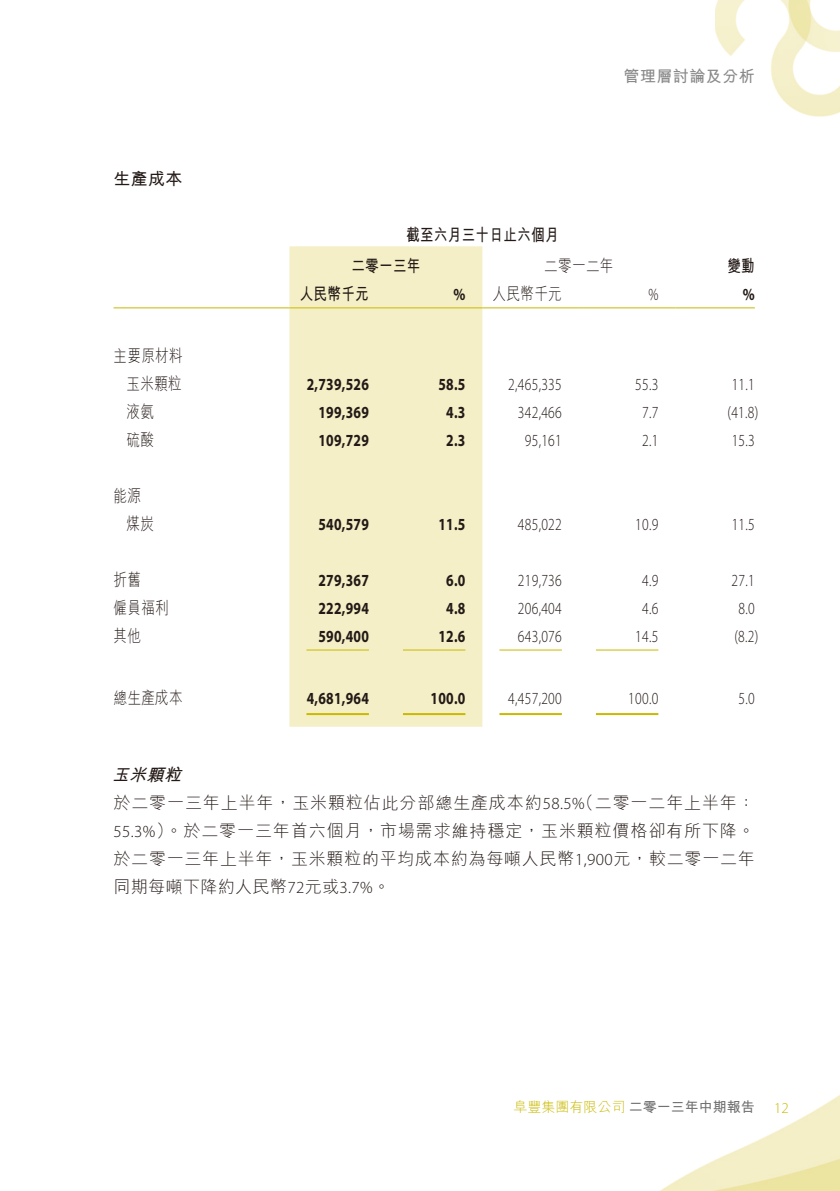
<style>
.page{position:relative;width:840px;height:1191px;background:#fff}
.page>*{position:absolute;margin:0;border:0;box-sizing:border-box;transform-origin:0 0}
.t1{font:17px/28px "M Hei HK Light E Ten B5 H";letter-spacing:.02em;color:#231916;text-align:justify}
.t2{font:300 17px "Myriad Pro";letter-spacing:.02em;color:#231916;scale:.8 1}
.t3{font:700 17px "Myriad Pro";letter-spacing:.02em;color:#231916;scale:.8 1}
.t4{font:17px/28px "M Hei HK Light E Ten B5 H";letter-spacing:.02em;color:#231916;text-align:right;scale:.8 1}
.t5{font:17px/30.8px "M Hei HK Bold E Ten B5 H";letter-spacing:.02em;color:#231916;scale:.8 1}
.t6{font:17px "M Hei HK Bold E Ten B5 H";letter-spacing:.02em;color:#231916}
.t7{font:italic 17px "M Hei HK Bold E Ten B5 H";color:#231916}
.t8{font:16px "M Hei HK Bold E Ten B5 H";letter-spacing:.03em;color:#898989}
.t9{font:300 15px "Myriad Pro";color:#cab900}
.t10{font:14px "M Hei HK Bold E Ten B5 H";color:#717171}
.s1{font-family:"Myriad Pro";font-weight:300}
.s2{font-family:"M Hei HK Light E Ten B5 H";color:#cab900}
</style>
<div class="page">
<img style="left:715px;top:0;width:124px;height:117px">
<img style="left:660px;top:1095px;width:179px;height:96px">
<div style="left:289px;top:246px;width:193px;height:480px;background:#f4efc7"></div>
<hr style="left:113px;top:307px;width:176px;height:1px;background:#cab900">
<hr style="left:289px;top:307px;width:97px;height:1px;background:#cab900">
<hr style="left:386px;top:307px;width:96px;height:1px;background:#cab900">
<hr style="left:482px;top:307px;width:96px;height:1px;background:#cab900">
<hr style="left:578px;top:307px;width:97px;height:1px;background:#cab900">
<hr style="left:675px;top:307px;width:79px;height:1px;background:#cab900">
<hr style="left:306px;top:649px;width:63px;height:1px;background:#cab900">
<hr style="left:403px;top:649px;width:62px;height:1px;background:#cab900">
<hr style="left:499px;top:649px;width:62px;height:1px;background:#cab900">
<hr style="left:595px;top:649px;width:63px;height:1px;background:#cab900">
<hr style="left:306px;top:713px;width:63px;height:2px;background:#cab900">
<hr style="left:403px;top:713px;width:62px;height:2px;background:#cab900">
<hr style="left:499px;top:713px;width:62px;height:2px;background:#cab900">
<hr style="left:595px;top:713px;width:63px;height:2px;background:#cab900">
<p class="t6" style="left:113px;top:172px;width:71px">生產成本</p>
<p class="t4" style="left:113px;top:344px;width:88px">主要原材料玉米顆粒</p>
<p class="t8" style="left:623px;top:70px;width:133px">管理層討論及分析</p>
<p class="t5" style="left:351px;top:222px;width:260px;text-indent:55px">截至六月三十日止六個月二零一三年</p>
<p class="t4" style="left:544px;top:254px;width:88px">二零一二年</p>
<p class="t5" style="left:727px;top:253px;width:36px">變動</p>
<p class="t5" style="left:299px;top:281px;width:88px">人民幣千元</p>
<p class="t3" style="left:453px;top:288px;width:16px">%</p>
<p class="t4" style="left:492px;top:282px;width:88px">人民幣千元</p>
<p class="t2" style="left:648px;top:288px;width:14px">%</p>
<p class="t3" style="left:742px;top:288px;width:16px">%</p>
<p class="t3" style="left:306px;top:378px;width:79px">2,739,526</p>
<p class="t3" style="left:438px;top:378px;width:35px">58.5</p>
<p class="t2" style="left:508px;top:378px;width:68px">2,465,335</p>
<p class="t2" style="left:634px;top:378px;width:30px">55.3</p>
<p class="t2" style="left:731px;top:378px;width:30px">11.1</p>
<p class="t4" style="left:126px;top:400px;width:36px">液氨</p>
<p class="t3" style="left:318px;top:406px;width:65px">199,369</p>
<p class="t3" style="left:446px;top:406px;width:25px">4.3</p>
<p class="t2" style="left:517px;top:406px;width:56px">342,466</p>
<p class="t2" style="left:641px;top:406px;width:22px">7.7</p>
<p class="t2" style="left:727px;top:406px;width:40px">(41.8)</p>
<p class="t4" style="left:126px;top:428px;width:36px">硫酸</p>
<p class="t3" style="left:318px;top:434px;width:65px">109,729</p>
<p class="t3" style="left:446px;top:434px;width:25px">2.3</p>
<p class="t2" style="left:524px;top:434px;width:48px">95,161</p>
<p class="t2" style="left:641px;top:434px;width:22px">2.1</p>
<p class="t2" style="left:731px;top:434px;width:30px">15.3</p>
<p class="t4" style="left:126px;top:484px;width:36px;text-align:left;text-indent:-13px">能源煤炭</p>
<p class="t3" style="left:318px;top:518px;width:65px">540,579</p>
<p class="t3" style="left:438px;top:518px;width:35px">11.5</p>
<p class="t2" style="left:517px;top:518px;width:56px">485,022</p>
<p class="t2" style="left:634px;top:518px;width:30px">10.9</p>
<p class="t2" style="left:731px;top:518px;width:30px">11.5</p>
<p class="t4" style="left:113px;top:568px;width:36px">折舊</p>
<p class="t3" style="left:318px;top:574px;width:65px">279,367</p>
<p class="t3" style="left:446px;top:574px;width:25px">6.0</p>
<p class="t2" style="left:517px;top:574px;width:56px">219,736</p>
<p class="t2" style="left:641px;top:574px;width:22px">4.9</p>
<p class="t2" style="left:731px;top:574px;width:30px">27.1</p>
<p class="t4" style="left:113px;top:596px;width:71px">僱員福利</p>
<p class="t3" style="left:318px;top:602px;width:65px">222,994</p>
<p class="t3" style="left:446px;top:602px;width:25px">4.8</p>
<p class="t2" style="left:517px;top:602px;width:56px">206,404</p>
<p class="t2" style="left:641px;top:602px;width:22px">4.6</p>
<p class="t2" style="left:738px;top:602px;width:22px">8.0</p>
<p class="t4" style="left:113px;top:624px;width:36px">其他</p>
<p class="t3" style="left:318px;top:630px;width:65px">590,400</p>
<p class="t3" style="left:438px;top:630px;width:35px">12.6</p>
<p class="t2" style="left:517px;top:630px;width:56px">643,076</p>
<p class="t2" style="left:634px;top:630px;width:30px">14.5</p>
<p class="t2" style="left:734px;top:630px;width:32px">(8.2)</p>
<p class="t4" style="left:113px;top:686px;width:88px">總生產成本</p>
<p class="t3" style="left:306px;top:692px;width:79px">4,681,964</p>
<p class="t3" style="left:430px;top:692px;width:45px">100.0</p>
<p class="t2" style="left:508px;top:692px;width:68px">4,457,200</p>
<p class="t2" style="left:628px;top:692px;width:39px">100.0</p>
<p class="t2" style="left:738px;top:692px;width:22px">5.0</p>
<p class="t7" style="left:112px;top:768px;width:75px">玉米顆粒</p>
<p class="t1" style="left:113px;top:790px;width:642px">於二零一三年上半年，玉米顆粒佔此分部總生產成本約<span class="s1">58.5%</span>（二零一二年上半年：<span class="s1">55.3%</span>）。於二零一三年首六個月，市場需求維持穩定，玉米顆粒價格卻有所下降。於二零一三年上半年，玉米顆粒的平均成本約為每噸人民幣<span class="s1">1,900</span>元，較二零一二年同期每噸下降約人民幣<span class="s1">72</span>元或<span class="s1">3.7%</span>。</p>
<p class="t10" style="left:513px;top:1101px;width:243px"><span class="s2">阜豐集團有限公司</span>二零一三年中期報告</p>
<p class="t9" style="left:773px;top:1102px;width:16px">12</p>
</div>
